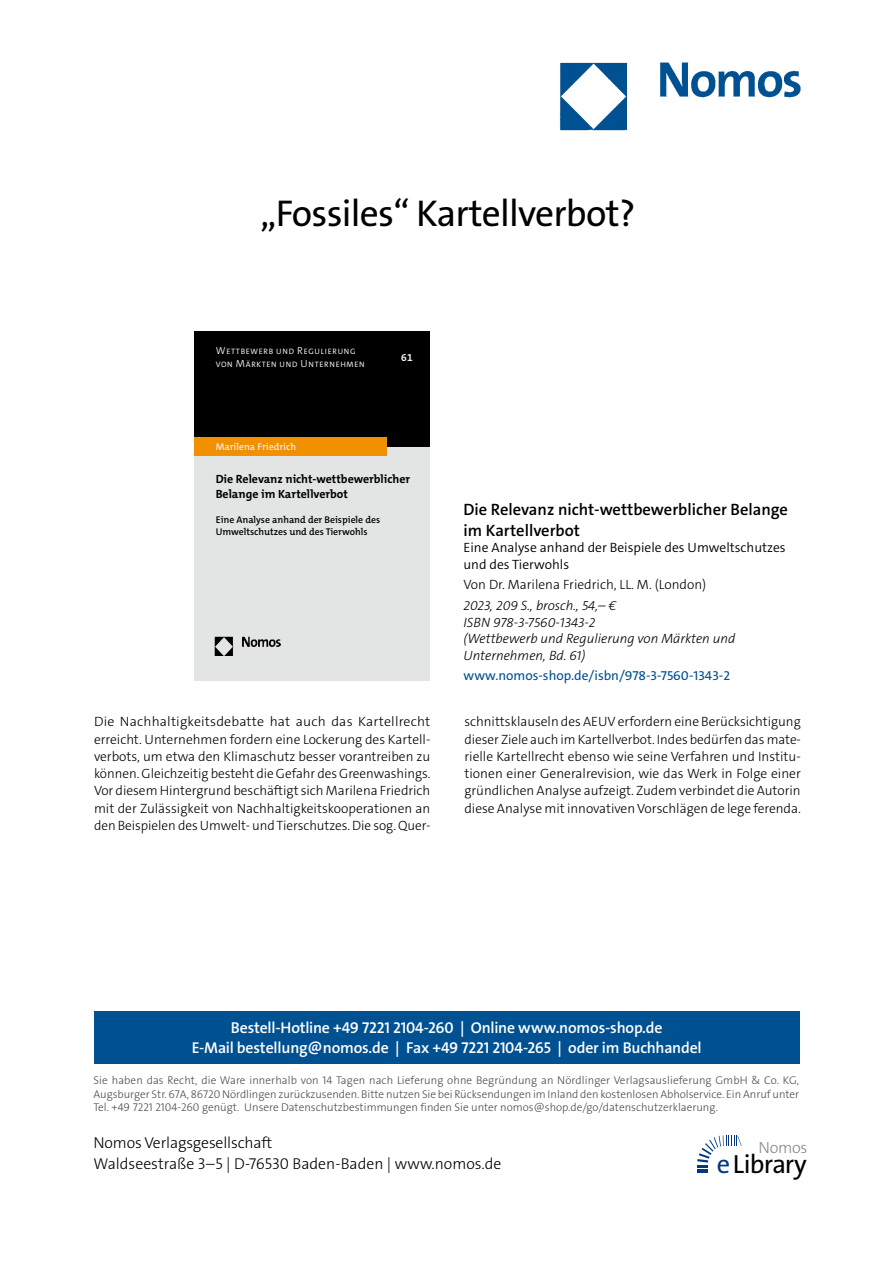
<style>
.page{position:relative;width:893px;height:1263px;background:#fff}
.page>*{position:absolute;margin:0;border:0;box-sizing:border-box;transform-origin:0 0}
.t1{font:37.5px "The Sans Os F";letter-spacing:-.02em;color:#000}
.t2{font:26.4px "The Sans Os F";letter-spacing:-.03em;color:#000}
.t3{font:600 16.5px/21px "The Sans C5";color:#000}
.t4{font:300 16.2px "The Sans Os F";letter-spacing:-.02em;color:#87888a}
.t5{font:600 15.75px/21px "The Sans Os F";letter-spacing:-.01em;color:#fff;text-align:center}
.t6{font:300 15.75px/21px "The Sans Os F";color:#000}
.t7{font:300 13.5px/17.2px "The Sans C5";color:#000;text-align:justify}
.t8{font:italic 300 13.5px/16.5px "The Sans C5";color:#000}
.t9{font:300 13.5px/16.5px "The Sans C5";color:#000}
.t10{font:13.5px "The Sans C5";color:#005192}
.t11{font:700 12px/14.4px "The Mix C5";color:#000}
.t12{font:300 11.25px/13.5px "The Sans Os F";color:#4b4b4d;text-align:justify}
.t13{font:700 10.35px "The Mix C5";color:#eceded}
.t14{font:600 9.75px/12px "The Mix C5";color:#000}
.t15{font:600 9.75px "The Mix C5";color:#eceded}
.t16{font:7.8px/12.5px "The Mix C5";letter-spacing:.09em;color:#eceded}
.s1{font-weight:300;font-size:10.35px}
.s2{color:#003882}
</style>
<div class="page">
<img style="left:559px;top:62px;width:242px;height:69px">
<div style="left:94px;top:1011px;width:705px;height:52px;background:#005192"></div>
<svg style="left:697px;top:1135px;width:45px;height:38px"></svg>
<div style="left:194px;top:446px;width:236px;height:234px;background:#e3e4e4"></div>
<div style="left:194px;top:331px;width:236px;height:116px;background:#000"></div>
<div style="left:194px;top:437px;width:192px;height:18px;background:#f19000"></div>
<img style="left:215px;top:637px;width:66px;height:19px">
<h1 class="t1" style="left:260px;top:199px;width:377px">„Fossiles“ Kartellverbot?</h1>
<p class="t16" style="left:216px;top:346px;width:150px"><span class="s1">W</span>ETTBEWERB UND <span class="s1">R</span>EGULIERUNG<br>VON <span class="s1">M</span>ÄRKTEN UND <span class="s1">U</span>NTERNEHMEN</p>
<p class="t13" style="left:401px;top:350px;width:13px">61</p>
<p class="t15" style="left:216px;top:440px;width:82px">Marilena Friedrich</p>
<p class="t11" style="left:216px;top:472px;width:196px">Die Relevanz nicht-wettbewerblicher<br>Belange im Kartellverbot</p>
<p class="t14" style="left:216px;top:514px;width:166px">Eine Analyse anhand der Beispiele des<br>Umweltschutzes und des Tierwohls</p>
<p class="t3" style="left:463px;top:499px;width:326px">Die Relevanz nicht-wettbewerblicher Belange im Kartellverbot</p>
<p class="t9" style="left:463px;top:539px;width:324px">Eine Analyse anhand der Beispiele des Umweltschutzes und des Tierwohls</p>
<p class="t7" style="left:463px;top:576px;width:244px">Von Dr. Marilena Friedrich, LL. M. (London)</p>
<p class="t8" style="left:463px;top:597px;width:273px">2023, 209 S., brosch., 54,– €<br>ISBN 978-3-7560-1343-2<br>(Wettbewerb und Regulierung von Märkten und<br>Unternehmen, Bd. 61)</p>
<p class="t10" style="left:463px;top:667px;width:268px">www.nomos-shop.de/isbn/978-3-7560-1343-2</p>
<p class="t7" style="left:94px;top:713px;width:338px">Die Nachhaltigkeitsdebatte hat auch das Kartellrecht erreicht. Unternehmen fordern eine Lockerung des Kartell&shy;verbots, um etwa den Klimaschutz besser vorantreiben zu können. Gleichzeitig besteht die Gefahr des Greenwashings.<br>Vor diesem Hintergrund beschäftigt sich Marilena Friedrich mit der Zulässigkeit von Nachhaltigkeitskooperationen an den Beispielen des Umwelt- und Tierschutzes. Die sog. Quer-</p>
<p class="t7" style="left:464px;top:713px;width:338px">schnittsklauseln des AEUV erfordern eine Berücksichtigung dieser Ziele auch im Kartellverbot. Indes bedürfen das mate&shy;rielle Kartellrecht ebenso wie seine Verfahren und Institu&shy;tionen einer Generalrevision, wie das Werk in Folge einer gründlichen Analyse aufzeigt. Zudem verbindet die Autorin diese Analyse mit innovativen Vorschlägen de lege ferenda.</p>
<p class="t5" style="left:192px;top:1017px;width:511px">Bestell-Hotline +49 7221 2104-260 | Online www.nomos-shop.de<br>E-Mail bestellung@nomos.de | Fax +49 7221 2104-265 | oder im Buchhandel</p>
<p class="t12" style="left:94px;top:1074px;width:707px">Sie haben das Recht, die Ware innerhalb von 14 Tagen nach Lieferung ohne Begründung an Nördlinger Verlagsauslieferung GmbH &amp; Co. KG, Augsburger Str. 67A, 86720 Nördlingen zurückzusenden. Bitte nutzen Sie bei Rücksendungen im Inland den kostenlosen Abholservice. Ein Anruf unter Tel. +49 7221 2104-260 genügt. Unsere Datenschutzbestimmungen finden Sie unter nomos@shop.de/go/datenschutzerklaerung.</p>
<p class="t6" style="left:94px;top:1133px;width:409px">Nomos Verlagsgesellschaft<br>Waldseestraße 3–5 | D-76530 Baden-Baden | www.nomos.de</p>
<p class="t4" style="left:758px;top:1137px;width:51px">Nomos</p>
<h2 class="t2" style="left:717px;top:1153px;width:91px"><span class="s2">e</span>Library</h2>
</div>
